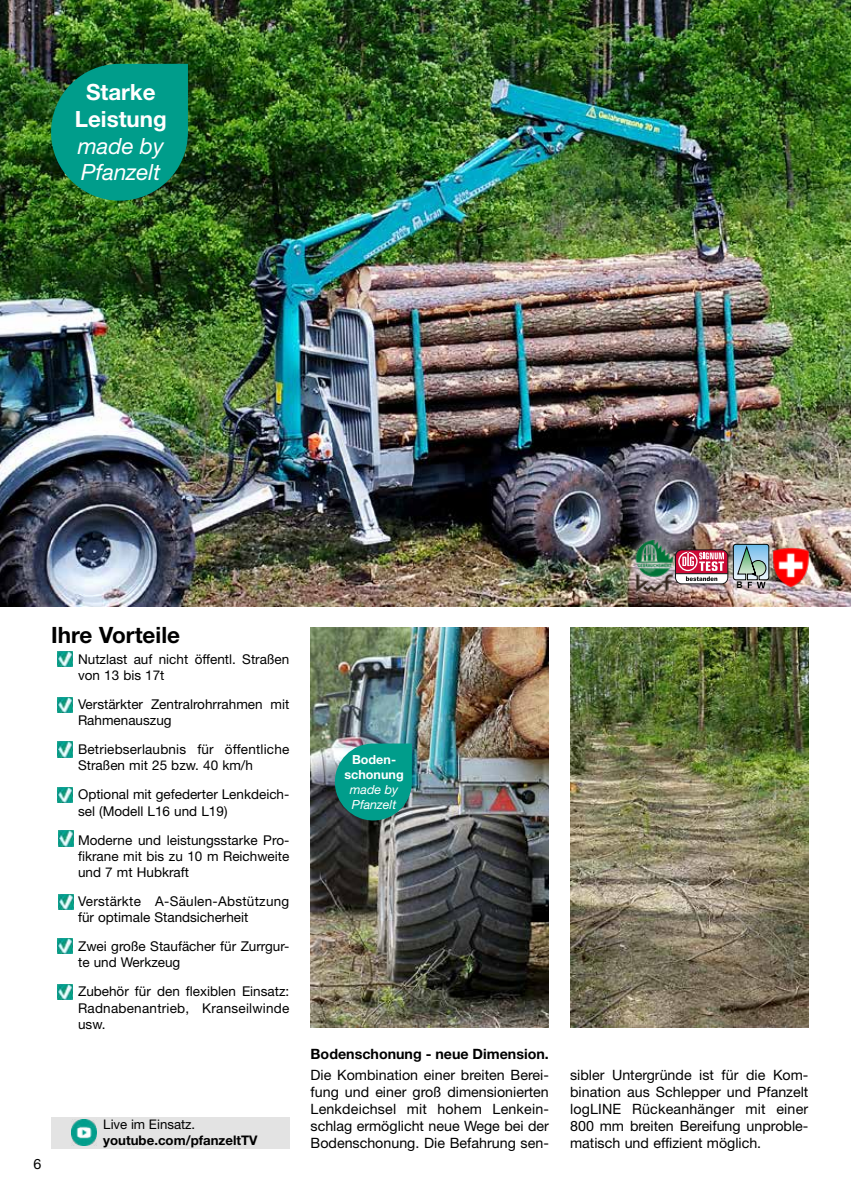
<style>
.page{position:relative;width:851px;height:1191px;background:#fff}
.page>*{position:absolute;margin:0;border:0;box-sizing:border-box;transform-origin:0 0}
.t1{font:700 22.5px "Helvetica Neue LT Pro";color:#000}
.t2{font:700 22.35px/26.8px "Helvetica Neue LT Pro";color:#fff;text-align:center}
.t3{font:italic 22.35px/26.8px "Helvetica Neue LT Pro";color:#fff}
.t4{font:14.25px/17.1px "Helvetica Neue LT Pro";color:#000;text-align:justify}
.t5{font:700 14.25px "Helvetica Neue LT Pro";color:#000}
.t6{font:13.5px/16.2px "Helvetica Neue LT Pro";color:#000}
.t7{font:700 13.2px "Helvetica Neue LT Pro";color:#000}
.t8{font:13.2px "Helvetica Neue LT Pro";color:#000}
.t9{font:700 12.6px/15.1px "Helvetica Neue LT Pro";color:#fff;text-align:center}
.t10{font:italic 12.6px/15.1px "Helvetica Neue LT Pro";color:#fff}
.t11{font:700 9.15px "Arial";color:#000;scale:.93 1}
</style>
<div class="page">
<img style="left:0;top:0;width:850px;height:606px">
<img style="left:57px;top:651px;width:15px;height:16px">
<img style="left:57px;top:742px;width:15px;height:15px">
<img style="left:57px;top:697px;width:15px;height:15px">
<img style="left:57px;top:787px;width:15px;height:15px">
<img style="left:58px;top:831px;width:15px;height:15px">
<img style="left:58px;top:894px;width:15px;height:15px">
<img style="left:57px;top:938px;width:15px;height:15px">
<img style="left:57px;top:984px;width:15px;height:15px">
<img style="left:570px;top:627px;width:238px;height:400px">
<img style="left:310px;top:627px;width:239px;height:400px">
<svg style="left:51px;top:64px;width:137px;height:137px;background:#068f78"></svg>
<svg style="left:335px;top:743px;width:77px;height:77px;background:#15998b"></svg>
<svg style="left:626px;top:531px;width:55px;height:69px"></svg>
<img style="left:632px;top:540px;width:40px;height:51px">
<svg style="left:723px;top:534px;width:55px;height:63px"></svg>
<img style="left:675px;top:544px;width:94px;height:44px">
<div style="left:675px;top:549px;width:53px;height:35px;border:1px solid #141717;border-radius:6px"></div>
<hr style="left:675px;top:573px;width:52px;height:1px;background:#141717">
<img style="left:773px;top:548px;width:35px;height:38px">
<div style="left:51px;top:1116px;width:238px;height:32px;background:#e3e3e3"></div>
<img style="left:71px;top:1119px;width:26px;height:26px">
<h2 class="t2" style="left:75px;top:78px;width:93px">Starke<br>Leistung</h2>
<h2 class="t3" style="left:78px;top:132px;width:88px">made by<br>Pfanzelt</h2>
<h1 class="t1" style="left:51px;top:621px;width:130px">Ihre Vorteile</h1>
<p class="t6" style="left:78px;top:650px;width:213px;text-indent:-14px">• Nutzlast auf nicht öffentl. Straßen von 13 bis 17t</p>
<p class="t6" style="left:78px;top:696px;width:213px;text-indent:-14px">• Verstärkter Zentralrohrrahmen mit<br>Rahmenauszug</p>
<p class="t6" style="left:78px;top:741px;width:213px;text-indent:-14px">• Betriebserlaubnis für öffentliche<br>Straßen mit 25 bzw. 40 km/h</p>
<p class="t6" style="left:78px;top:786px;width:213px;text-indent:-14px">• Optional mit gefederter Lenkdeich&shy;sel (Modell L16 und L19)</p>
<p class="t6" style="left:78px;top:831px;width:213px;text-align:justify;text-indent:-14px">• Moderne und leistungsstarke Pro&shy;fikrane mit bis zu 10 m Reichweite und 7 mt Hubkraft</p>
<p class="t6" style="left:78px;top:892px;width:213px;text-indent:-14px">• Verstärkte A-Säulen-Abstützung für optimale Standsicherheit</p>
<p class="t6" style="left:78px;top:938px;width:213px;text-indent:-14px">• Zwei große Staufächer für Zurrgur&shy;te und Werkzeug</p>
<p class="t6" style="left:78px;top:983px;width:213px;text-align:justify;text-indent:-14px">• Zubehör für den flexiblen Einsatz:<br>Radnabenantrieb, Kranseilwinde usw.</p>
<p class="t4" style="left:33px;top:1155px;width:9px">6</p>
<p class="t8" style="left:103px;top:1116px;width:93px">Live im Einsatz.</p>
<p class="t7" style="left:103px;top:1132px;width:156px">youtube.com/pfanzeltTV</p>
<p class="t9" style="left:344px;top:751px;width:61px">Boden&shy;schonung</p>
<p class="t10" style="left:350px;top:781px;width:50px">made by<br>Pfanzelt</p>
<p class="t11" style="left:736px;top:579px;width:8px">B</p>
<p class="t5" style="left:310px;top:1044px;width:240px">Bodenschonung - neue Dimension.</p>
<p class="t4" style="left:310px;top:1066px;width:240px">Die Kombination einer breiten Berei&shy;fung und einer groß dimensionierten Lenkdeichsel mit hohem Lenkein&shy;schlag ermöglicht neue Wege bei der Bodenschonung. Die Befahrung sen-</p>
<p class="t4" style="left:570px;top:1066px;width:240px">sibler Untergründe ist für die Kom&shy;bination aus Schlepper und Pfanzelt logLINE Rückeanhänger mit einer 800 mm breiten Bereifung unproble&shy;matisch und effizient möglich.</p>
</div>
